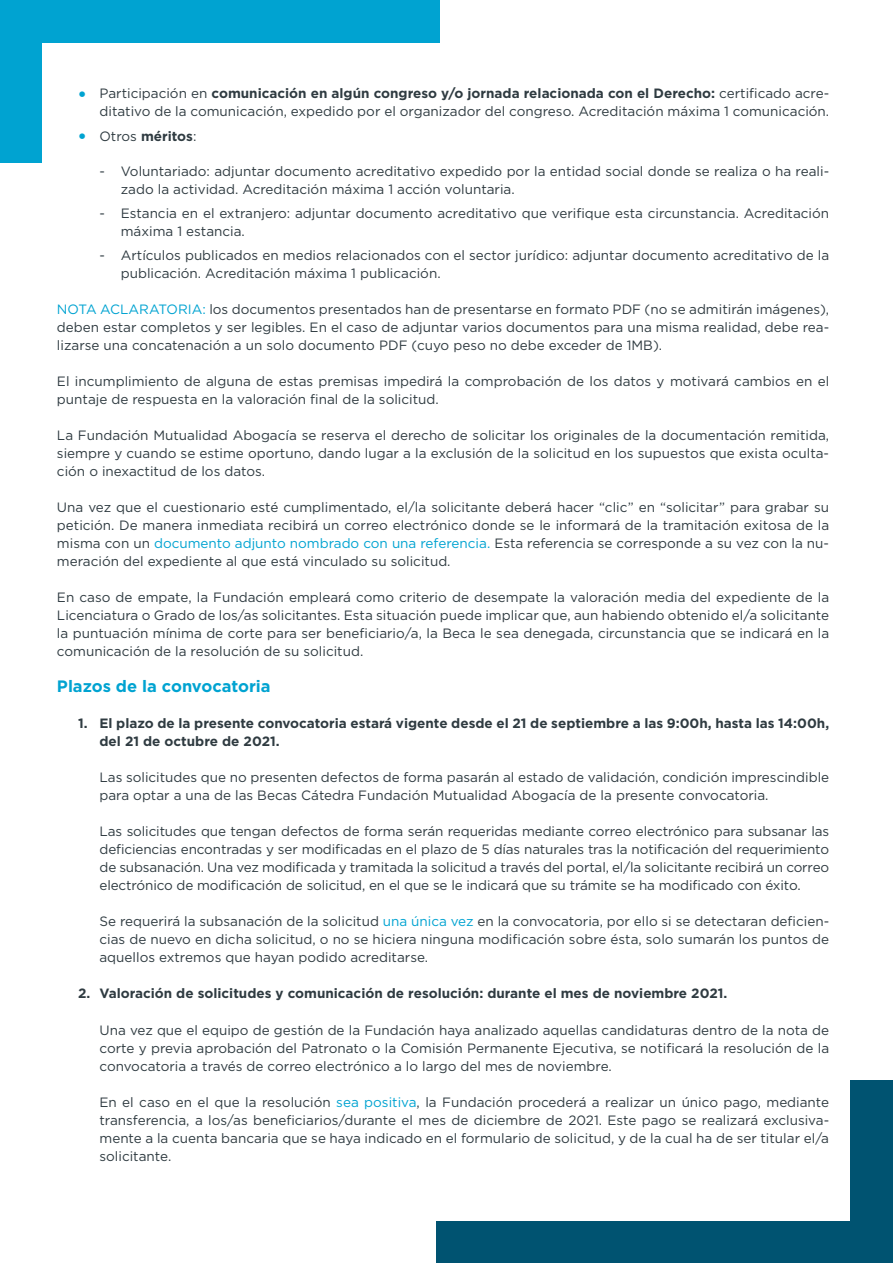
<style>
.page{position:relative;width:893px;height:1263px;background:#fff}
.page>*{position:absolute;margin:0;border:0;box-sizing:border-box;transform-origin:0 0}
.t1{font:700 16.5px "Gotham";color:#00a3d1}
.t2{font:13.5px/18px "Gotham";color:#2f3b41;text-align:justify}
.t3{font:700 13.5px/18px "Gotham";color:#2f3b41}
.s1{font-weight:900;font-size:16.5px;color:#00a3d1}
.s2{font-weight:700}
.s3{font-weight:400}
.s4{color:#00a3d1}
</style>
<div class="page">
<div style="left:0;top:0;width:439px;height:163px;background:#00a3d1"></div>
<div style="left:437px;top:1080px;width:456px;height:183px;background:#005371"></div>
<div style="left:43px;top:43px;width:807px;height:1177px;background:#fff"></div>
<p class="t2" style="left:78px;top:84px;width:752px;text-align:right"><span class="s1">•</span> Participación en <span class="s2">comunicación en algún congreso y/o jornada relacionada con el Derecho:</span> certificado acre&shy;ditativo de la comunicación, expedido por el organizador del congreso. Acreditación máxima 1 comunicación.</p>
<p class="t3" style="left:78px;top:127px;width:120px"><span class="s1">•</span> <span class="s3">Otros</span> méritos<span class="s3">:</span></p>
<p class="t2" style="left:121px;top:162px;width:710px;text-indent:-21px">- Voluntariado: adjuntar documento acreditativo expedido por la entidad social donde se realiza o ha reali&shy;zado la actividad. Acreditación máxima 1 acción voluntaria.</p>
<p class="t2" style="left:121px;top:204px;width:710px;text-indent:-21px">- Estancia en el extranjero: adjuntar documento acreditativo que verifique esta circunstancia. Acreditación máxima 1 estancia.</p>
<p class="t2" style="left:121px;top:246px;width:710px;text-indent:-21px">- Artículos publicados en medios relacionados con el sector jurídico: adjuntar documento acreditativo de la publicación. Acreditación máxima 1 publicación.</p>
<p class="t2" style="left:57px;top:300px;width:774px"><span class="s4">NOTA ACLARATORIA:</span> los documentos presentados han de presentarse en formato PDF (no se admitirán imágenes), deben estar completos y ser legibles. En el caso de adjuntar varios documentos para una misma realidad, debe rea&shy;lizarse una concatenación a un solo documento PDF (cuyo peso no debe exceder de 1MB).</p>
<p class="t2" style="left:57px;top:372px;width:774px">El incumplimiento de alguna de estas premisas impedirá la comprobación de los datos y motivará cambios en el puntaje de respuesta en la valoración final de la solicitud.</p>
<p class="t2" style="left:57px;top:426px;width:774px">La Fundación Mutualidad Abogacía se reserva el derecho de solicitar los originales de la documentación remitida, siempre y cuando se estime oportuno, dando lugar a la exclusión de la solicitud en los supuestos que exista oculta&shy;ción o inexactitud de los datos.</p>
<p class="t2" style="left:57px;top:498px;width:774px">Una vez que el cuestionario esté cumplimentado, el/la solicitante deberá hacer “clic” en “solicitar” para grabar su petición. De manera inmediata recibirá un correo electrónico donde se le informará de la tramitación exitosa de la misma con un <span class="s4">documento adjunto nombrado con una referencia.</span> Esta referencia se corresponde a su vez con la nu&shy;meración del expediente al que está vinculado su solicitud.</p>
<p class="t2" style="left:57px;top:588px;width:774px">En caso de empate, la Fundación empleará como criterio de desempate la valoración media del expediente de la Licenciatura o Grado de los/as solicitantes. Esta situación puede implicar que, aun habiendo obtenido el/a solicitante la puntuación mínima de corte para ser beneficiario/a, la Beca le sea denegada, circunstancia que se indicará en la comunicación de la resolución de su solicitud.</p>
<p class="t1" style="left:57px;top:676px;width:215px">Plazos de la convocatoria</p>
<p class="t3" style="left:99px;top:715px;width:731px;text-indent:-21px">1. El plazo de la presente convocatoria estará vigente desde el 21 de septiembre a las 9:00h, hasta las 14:00h, del 21 de octubre de 2021.</p>
<p class="t2" style="left:99px;top:768px;width:731px">Las solicitudes que no presenten defectos de forma pasarán al estado de validación, condición imprescindible para optar a una de las Becas Cátedra Fundación Mutualidad Abogacía de la presente convocatoria.</p>
<p class="t2" style="left:99px;top:822px;width:731px">Las solicitudes que tengan defectos de forma serán requeridas mediante correo electrónico para subsanar las deficiencias encontradas y ser modificadas en el plazo de 5 días naturales tras la notificación del requerimiento de subsanación. Una vez modificada y tramitada la solicitud a través del portal, el/la solicitante recibirá un correo electrónico de modificación de solicitud, en el que se le indicará que su trámite se ha modificado con éxito.</p>
<p class="t2" style="left:99px;top:912px;width:731px">Se requerirá la subsanación de la solicitud <span class="s4">una única vez</span> en la convocatoria, por ello si se detectaran deficien&shy;cias de nuevo en dicha solicitud, o no se hiciera ninguna modificación sobre ésta, solo sumarán los puntos de aquellos extremos que hayan podido acreditarse.</p>
<p class="t3" style="left:78px;top:985px;width:651px">2. Valoración de solicitudes y comunicación de resolución: durante el mes de noviembre 2021.</p>
<p class="t2" style="left:99px;top:1020px;width:731px">Una vez que el equipo de gestión de la Fundación haya analizado aquellas candidaturas dentro de la nota de corte y previa aprobación del Patronato o la Comisión Permanente Ejecutiva, se notificará la resolución de la convocatoria a través de correo electrónico a lo largo del mes de noviembre.</p>
<p class="t2" style="left:99px;top:1092px;width:731px">En el caso en el que la resolución <span class="s4">sea positiva</span>, la Fundación procederá a realizar un único pago, mediante transferencia, a los/as beneficiarios/durante el mes de diciembre de 2021. Este pago se realizará exclusiva&shy;mente a la cuenta bancaria que se haya indicado en el formulario de solicitud, y de la cual ha de ser titular el/a solicitante.</p>
</div>
